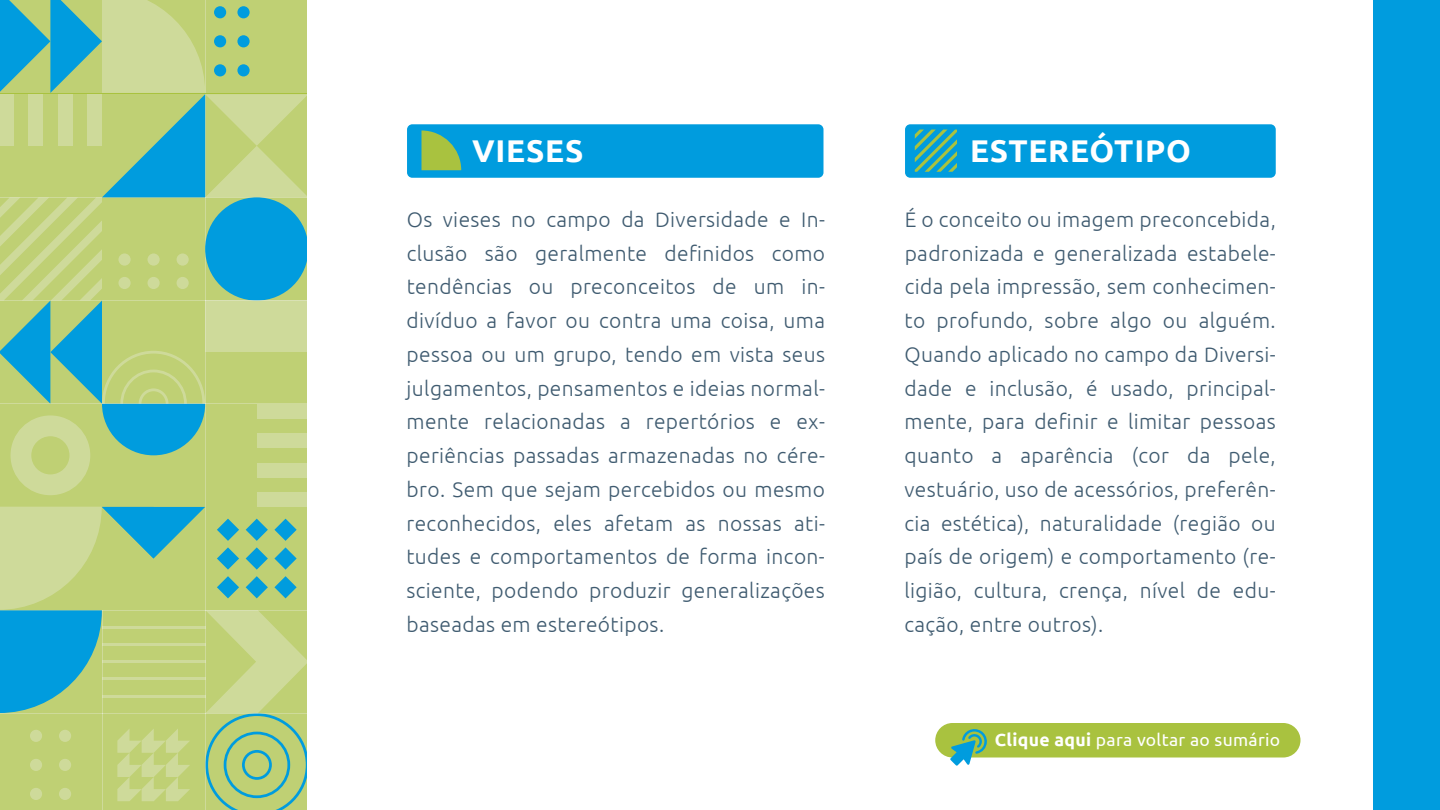
<style>
.page{position:relative;width:1440px;height:810px;background:#fff}
.page>*{position:absolute;margin:0;border:0;box-sizing:border-box;transform-origin:0 0}
.t1{font:700 31.42px "Ubuntu";letter-spacing:.025em;color:#fff}
.t2{font:300 21px/33.8px "Ubuntu";letter-spacing:.02em;color:#3f5b70;text-align:justify}
.t3{font:17.55px "Ubuntu";letter-spacing:.02em;color:#fff}
.s1{font-weight:700}
</style>
<div class="page">
<div style="left:407px;top:124px;width:417px;height:54px;background:#009cde;border-radius:5px"></div>
<svg style="left:422px;top:130px;width:39px;height:40px"></svg>
<div style="left:1373px;top:0;width:67px;height:810px;background:#009cde"></div>
<div style="left:935px;top:723px;width:365px;height:35px;background:#a9c23f;border-radius:17px"></div>
<svg style="left:950px;top:729px;width:37px;height:37px"></svg>
<div style="left:102px;top:404px;width:103px;height:103px;background:#bfd074"></div>
<div style="left:0;top:404px;width:102px;height:103px;background:#bfd074"></div>
<div style="left:205px;top:404px;width:102px;height:103px;background:#bfd074"></div>
<div style="left:257px;top:492px;width:50px;height:15px;background:#ceda9a"></div>
<svg style="left:0;top:507px;width:307px;height:303px;background:#a4c98c"></svg>
<svg style="left:0;top:0;width:307px;height:495px;background:#9cc792"></svg>
<div style="left:205px;top:0;width:102px;height:93px;background:#bfd074"></div>
<div style="left:214px;top:64px;width:12px;height:12px;background:#009cde;border-radius:50%"></div>
<div style="left:214px;top:35px;width:12px;height:12px;background:#009cde;border-radius:50%"></div>
<div style="left:214px;top:6px;width:12px;height:12px;background:#009cde;border-radius:50%"></div>
<div style="left:237px;top:64px;width:13px;height:12px;background:#009cde;border-radius:50%"></div>
<div style="left:237px;top:35px;width:13px;height:12px;background:#009cde;border-radius:50%"></div>
<div style="left:237px;top:6px;width:13px;height:12px;background:#009cde;border-radius:50%"></div>
<div style="left:905px;top:124px;width:371px;height:54px;background:#009cde;border-radius:5px"></div>
<svg style="left:915px;top:130px;width:42px;height:42px"></svg>
<h1 class="t1" style="left:472px;top:132px;width:113px">VIESES</h1>
<p class="t2" style="left:406px;top:202px;width:420px">Os vieses no campo da Diversidade e In&shy;clusão são geralmente definidos como tendências ou preconceitos de um in&shy;divíduo a favor ou contra uma coisa, uma pessoa ou um grupo, tendo em vista seus julgamentos, pensamentos e ideias normal&shy;mente relacionadas a repertórios e ex&shy;periências passadas armazenadas no cére&shy;bro. Sem que sejam percebidos ou mesmo reconhecidos, eles afetam as nossas ati&shy;tudes e comportamentos de forma incon&shy;sciente, podendo produzir generalizações baseadas em estereótipos.</p>
<h1 class="t1" style="left:970px;top:132px;width:222px">ESTEREÓTIPO</h1>
<p class="t2" style="left:904px;top:202px;width:373px">É o conceito ou imagem preconcebida, padronizada e generalizada estabele&shy;cida pela impressão, sem conhecimen&shy;to profundo, sobre algo ou alguém.<br>Quando aplicado no campo da Diversi&shy;dade e inclusão, é usado, principal&shy;mente, para definir e limitar pessoas quanto a aparência (cor da pele, vestuário, uso de acessórios, preferên&shy;cia estética), naturalidade (região ou país de origem) e comportamento (re&shy;ligião, cultura, crença, nível de edu&shy;cação, entre outros).</p>
<p class="t3" style="left:995px;top:729px;width:287px"><span class="s1">Clique aqui</span> para voltar ao sumário</p>
</div>
